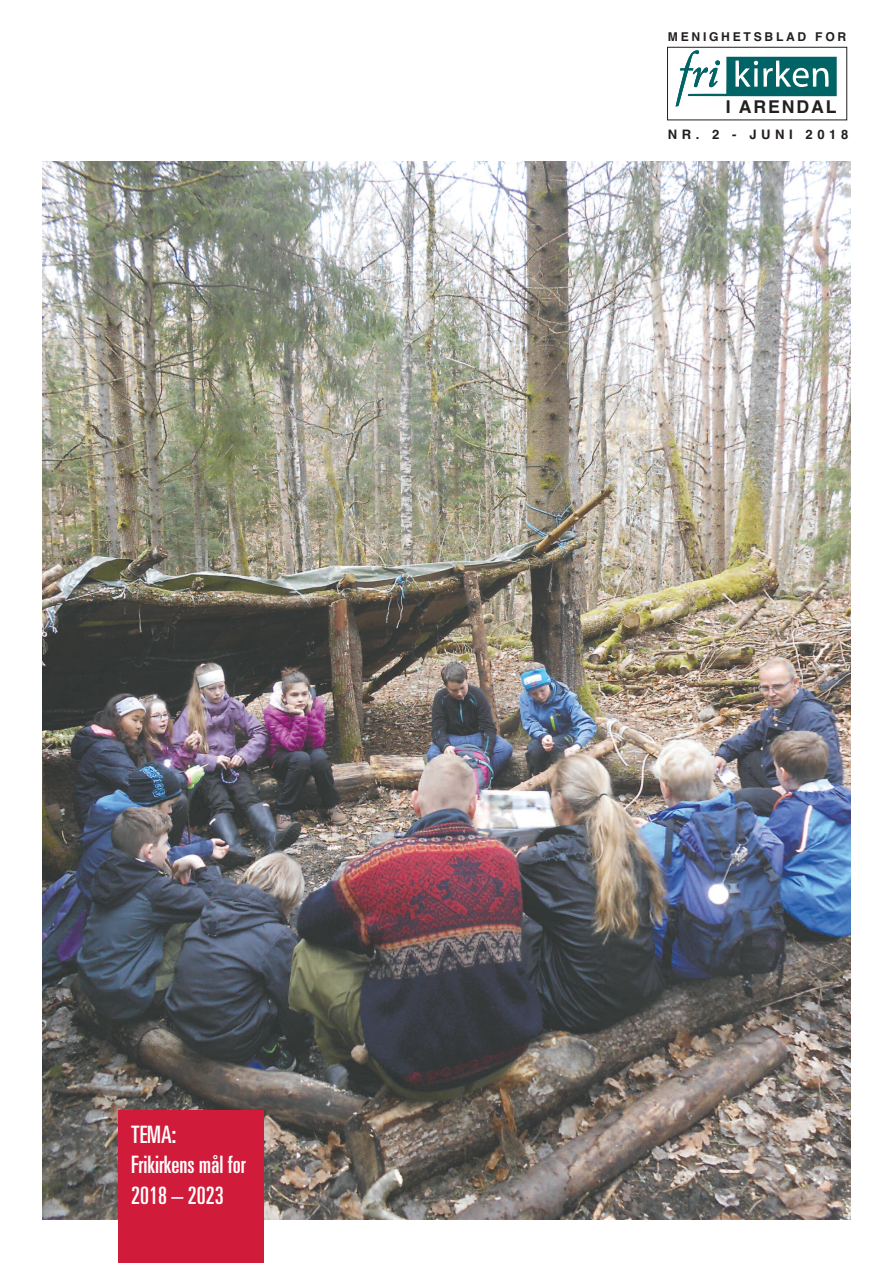
<style>
.page{position:relative;width:893px;height:1263px;background:#fff}
.page>*{position:absolute;margin:0;border:0;box-sizing:border-box;transform-origin:0 0}
.t1{font:ultra-condensed 24px/30.6px "Univers";color:#fff}
.t2{font:700 17.7px "Helvetica";letter-spacing:.11em;color:#231f20}
.t3{font:700 13.05px "Helvetica";letter-spacing:.35em;color:#231f20}
.t4{font:700 12.15px "Helvetica";letter-spacing:.225em;color:#231f20}
</style>
<div class="page">
<img style="left:43px;top:162px;width:807px;height:1057px">
<svg style="left:676px;top:50px;width:161px;height:57px"></svg>
<div style="left:667px;top:47px;width:180px;height:73px;border:1px solid #231f20"></div>
<div style="left:118px;top:1110px;width:146px;height:153px;background:#d01b3a"></div>
<p class="t1" style="left:131px;top:1121px;width:116px">TEMA:<br>Frikirkens mål for<br>2018 – 2023</p>
<p class="t4" style="left:668px;top:30px;width:180px">MENIGHETSBLAD FOR</p>
<p class="t2" style="left:726px;top:96px;width:112px">I ARENDAL</p>
<p class="t3" style="left:668px;top:127px;width:182px">NR. 2 - JUNI 2018</p>
</div>
